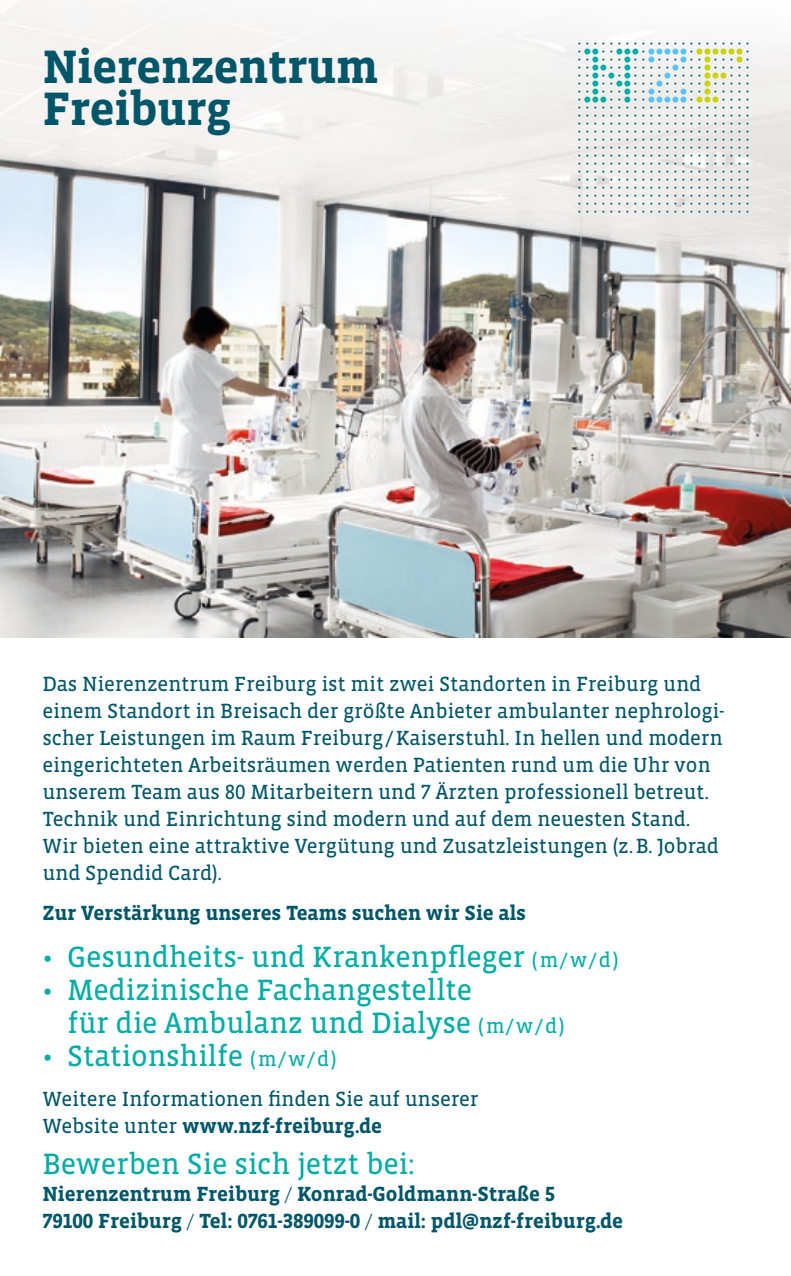
<style>
.page{position:relative;width:791px;height:1276px;background:#fff}
.page>*{position:absolute;margin:0;border:0;box-sizing:border-box;transform-origin:0 0}
.t1{font:700 48px/42px "Vista Slab OT";letter-spacing:-.015em;color:#005669}
.t2{font:30px/33px "Vista Slab OT";letter-spacing:-.01em;color:#00aca5}
.t3{font:21px/27px "Vista Slab OT";letter-spacing:-.01em;color:#005669}
.t4{font:700 21px/27px "Vista Slab OT";letter-spacing:-.01em;color:#005669}
.s1{font-size:21px}
.s2{font-weight:700}
.s3{font-weight:300}
</style>
<div class="page">
<img style="left:0;top:175px;width:791px;height:463px">
<img style="left:0;top:0;width:593px;height:175px">
<img style="left:593px;top:38px;width:198px;height:224px">
<img style="left:173px;top:174px;width:421px;height:60px">
<svg style="left:578px;top:43px;width:170px;height:170px"></svg>
<h1 class="t1" style="left:43px;top:47px;width:337px">Nierenzentrum<br>Freiburg</h1>
<p class="t3" style="left:43px;top:670px;width:683px">Das Nierenzentrum Freiburg ist mit zwei Standorten in Freiburg und einem Standort in Breisach der größte Anbieter ambulanter nephrologi&shy;scher Leistungen im Raum Freiburg / Kaiserstuhl. In hellen und modern eingerichteten Arbeitsräumen werden Patienten rund um die Uhr von unserem Team aus 80 Mitarbeitern und 7 Ärzten professionell betreut.<br>Technik und Einrichtung sind modern und auf dem neuesten Stand.<br>Wir bieten eine attraktive Vergütung und Zusatzleistungen (z. B. Jobrad und Spendid Card).</p>
<p class="t4" style="left:43px;top:900px;width:485px">Zur Verstärkung unseres Teams suchen wir Sie als</p>
<h2 class="t2" style="left:43px;top:941px;width:577px">• Gesundheits- und Krankenpfleger <span class="s1">( m / w / d )</span></h2>
<h2 class="t2" style="left:67px;top:974px;width:499px;text-indent:-25px">• Medizinische Fachangestellte<br>für die Ambulanz und Dialyse <span class="s1">( m / w / d )</span></h2>
<h2 class="t2" style="left:43px;top:1040px;width:296px">• Stationshilfe <span class="s1">( m / w / d )</span></h2>
<p class="t3" style="left:43px;top:1086px;width:438px">Weitere Informationen finden Sie auf unserer<br>Website unter <span class="s2">www.nzf-freiburg.de</span></p>
<h2 class="t2" style="left:43px;top:1148px;width:374px">Bewerben Sie sich jetzt bei:</h2>
<p class="t4" style="left:43px;top:1180px;width:582px">Nierenzentrum Freiburg <span class="s3">/</span> Konrad-Goldmann-Straße 5<br>79100 Freiburg <span class="s3">/</span> Tel: 0761-389099-0 <span class="s3">/</span> mail: pdl@nzf-freiburg.de</p>
</div>
